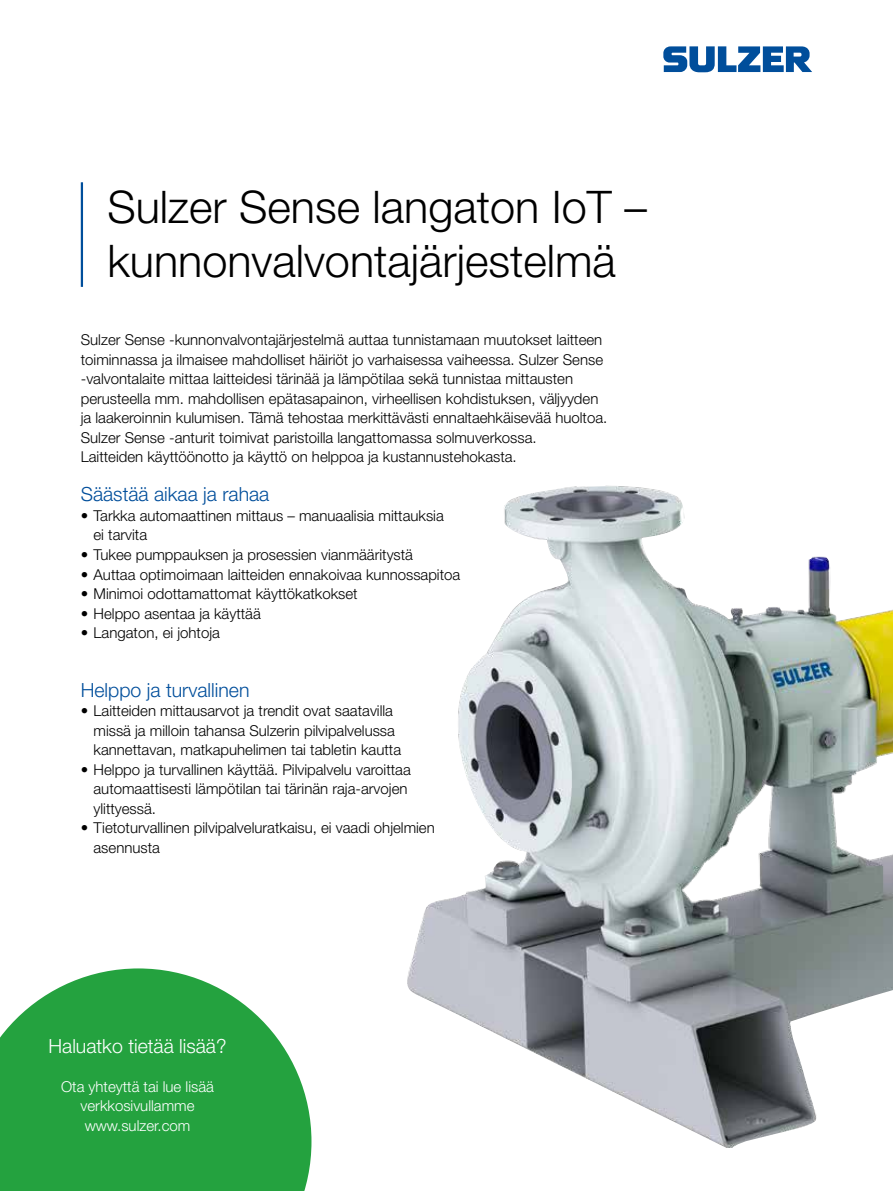
<style>
.page{position:relative;width:893px;height:1191px;background:#fff}
.page>*{position:absolute;margin:0;border:0;box-sizing:border-box;transform-origin:0 0}
.t1{font:300 45px/54px "Helvetica Neue LT Pro";color:#000}
.t2{font:300 19.5px "Helvetica Neue LT Pro";color:#004e9b}
.t3{font:300 19.5px "Helvetica Neue LT Pro";color:#fff}
.t4{font:300 15px/19.5px "Helvetica Neue LT Pro";color:#000}
.t5{font:300 15px/19.5px "Helvetica Neue LT Pro";color:#fff;text-align:center}
</style>
<div class="page">
<svg style="left:663px;top:46px;width:149px;height:26px"></svg>
<hr style="left:81px;top:182px;width:2px;height:105px;background:#004e9b">
<img style="left:407px;top:485px;width:486px;height:663px">
<svg style="left:0;top:968px;width:311px;height:223px;background:#42ae59"></svg>
<h1 class="t1" style="left:107px;top:179px;width:541px">Sulzer Sense langaton IoT – kunnonvalvontajärjestelmä</h1>
<p class="t4" style="left:81px;top:330px;width:528px">Sulzer Sense -kunnonvalvontajärjestelmä auttaa tunnistamaan muutokset laitteen toiminnassa ja ilmaisee mahdolliset häiriöt jo varhaisessa vaiheessa. Sulzer Sense -valvontalaite mittaa laitteidesi tärinää ja lämpötilaa sekä tunnistaa mittausten perusteella mm. mahdollisen epätasapainon, virheellisen kohdistuksen, väljyyden ja laakeroinnin kulumisen. Tämä tehostaa merkittävästi ennaltaehkäisevää huoltoa.<br>Sulzer Sense -anturit toimivat paristoilla langattomassa solmuverkossa.<br>Laitteiden käyttöönotto ja käyttö on helppoa ja kustannustehokasta.</p>
<h2 class="t2" style="left:81px;top:482px;width:190px">Säästää aikaa ja rahaa</h2>
<p class="t4" style="left:94px;top:505px;width:352px;text-indent:-13px">• Tarkka automaattinen mittaus – manuaalisia mittauksia ei tarvita</p>
<p class="t4" style="left:81px;top:544px;width:334px">• Tukee pumppauksen ja prosessien vianmääritystä</p>
<p class="t4" style="left:81px;top:564px;width:381px">• Auttaa optimoimaan laitteiden ennakoivaa kunnossapitoa</p>
<p class="t4" style="left:81px;top:583px;width:278px">• Minimoi odottamattomat käyttökatkokset</p>
<p class="t4" style="left:81px;top:603px;width:182px">• Helppo asentaa ja käyttää</p>
<p class="t4" style="left:81px;top:622px;width:141px">• Langaton, ei johtoja</p>
<h2 class="t2" style="left:81px;top:677px;width:170px">Helppo ja turvallinen</h2>
<p class="t4" style="left:94px;top:700px;width:309px;text-indent:-13px">• Laitteiden mittausarvot ja trendit ovat saatavilla missä ja milloin tahansa Sulzerin pilvipalvelussa kannettavan, matkapuhelimen tai tabletin kautta</p>
<p class="t4" style="left:94px;top:759px;width:319px;text-indent:-13px">• Helppo ja turvallinen käyttää. Pilvipalvelu varoittaa automaattisesti lämpötilan tai tärinän raja-arvojen ylittyessä.</p>
<p class="t4" style="left:94px;top:817px;width:343px;text-indent:-13px">• Tietoturvallinen pilvipalveluratkaisu, ei vaadi ohjelmien asennusta</p>
<h2 class="t3" style="left:48px;top:1033px;width:180px">Haluatko tietää lisää?</h2>
<p class="t5" style="left:61px;top:1076px;width:154px">Ota yhteyttä tai lue lisää verkkosivullamme www.sulzer.com</p>
</div>
